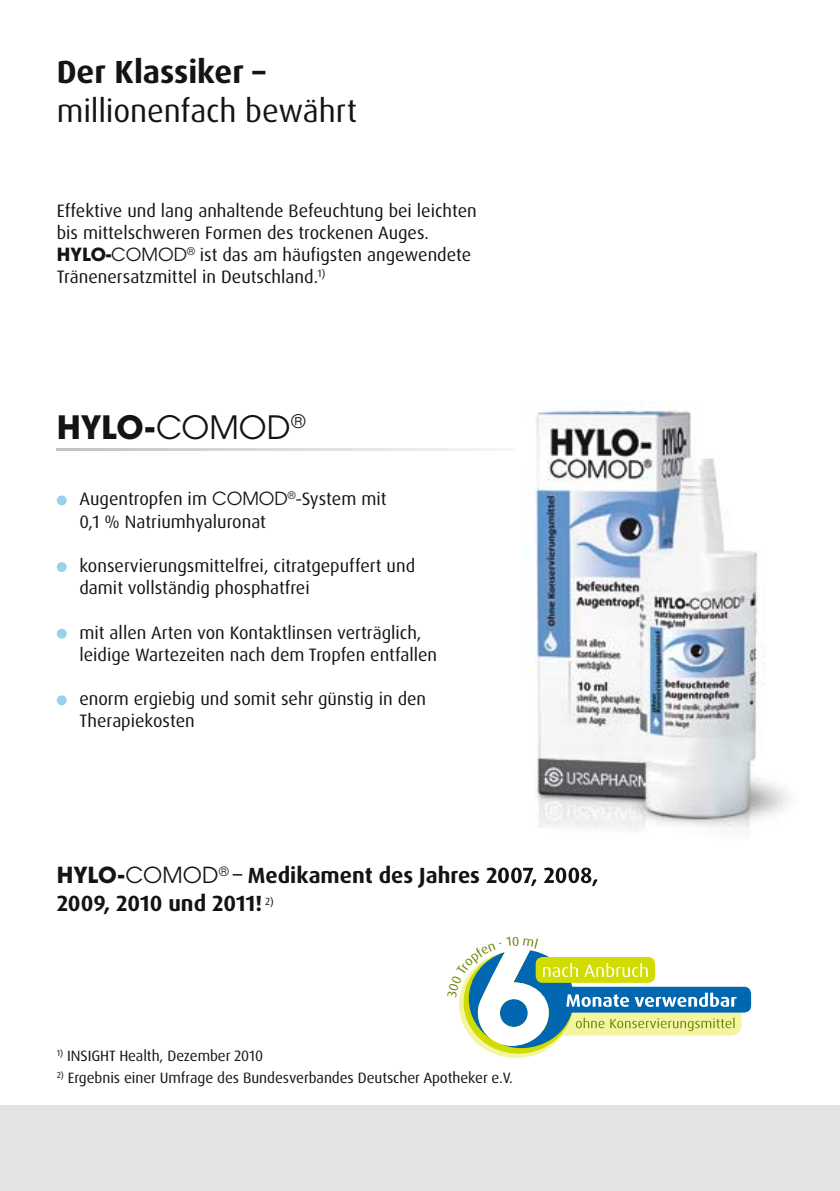
<style>
.page{position:relative;width:840px;height:1191px;background:#fff}
.page>*{position:absolute;margin:0;border:0;box-sizing:border-box;transform-origin:0 0}
.t1{font:32px "Dax Pro";letter-spacing:-.005em;color:#131515}
.t2{font:700 32px "Dax Pro";color:#131515}
.t3{font:700 32px "Avant Garde";color:#131515}
.t4{font:700 22px/28px "Dax Pro";color:#131515}
.t5{font:18px/22.2px "Dax Pro";color:#131515}
.t6{font:15px "Dax Pro";letter-spacing:-.005em;color:#131515}
.s1{font-family:"Avant Garde";font-weight:700}
.s2{font-family:"Avant Garde"}
.s3{font-weight:400}
.s4{font-family:"Avant Garde";font-weight:400}
</style>
<div class="page">
<div style="left:0;top:1106px;width:839px;height:85px;background:#e3e3e3"></div>
<div style="left:57px;top:495px;width:10px;height:10px;background:#97d2ec;border-radius:50%"></div>
<div style="left:57px;top:562px;width:10px;height:10px;background:#97d2ec;border-radius:50%"></div>
<div style="left:57px;top:628px;width:10px;height:10px;background:#97d2ec;border-radius:50%"></div>
<div style="left:57px;top:695px;width:10px;height:10px;background:#97d2ec;border-radius:50%"></div>
<svg style="left:57px;top:448px;width:443px;height:2px"></svg>
<img style="left:525px;top:401px;width:264px;height:429px">
<img style="left:500px;top:867px;width:98px;height:20px">
<svg style="left:459px;top:951px;width:114px;height:107px"></svg>
<div style="left:550px;top:986px;width:200px;height:26px;background:#0067b0;border-radius:7px"></div>
<svg style="left:459px;top:950px;width:277px;height:98px"></svg>
<h1 class="t2" style="left:57px;top:52px;width:210px">Der Klassiker –</h1>
<h1 class="t1" style="left:57px;top:90px;width:302px">millionenfach bewährt</h1>
<p class="t5" style="left:57px;top:199px;width:421px">Effektive und lang anhaltende Befeuchtung bei leichten bis mittelschweren Formen des trockenen Auges.<br><span class="s1">HYLO-</span><span class="s2">COMOD</span><sup>®</sup> ist das am häufigsten angewendete Tränenersatzmittel in Deutschland.<sup>1)</sup></p>
<h1 class="t3" style="left:57px;top:406px;width:250px">HYLO-<span class="s3">COMOD</span><sup>®</sup></h1>
<p class="t5" style="left:79px;top:488px;width:308px">Augentropfen im <span class="s2">COMOD</span><sup>®</sup><span class="s2">-</span>System mit<br>0,1 % Natriumhyaluronat</p>
<p class="t5" style="left:79px;top:555px;width:337px">konservierungsmittelfrei, citratgepuffert und damit vollständig phosphatfrei</p>
<p class="t5" style="left:79px;top:621px;width:359px">mit allen Arten von Kontaktlinsen verträglich, leidige Wartezeiten nach dem Tropfen entfallen</p>
<p class="t5" style="left:79px;top:688px;width:348px">enorm ergiebig und somit sehr günstig in den<br>Therapiekosten</p>
<p class="t4" style="left:57px;top:861px;width:543px"><span class="s2">HYLO-</span><span class="s4">COMOD</span><sup>®</sup> <span class="s4">–</span> Medikament des Jahres 2007, 2008,<br>2009, 2010 und 2011! <sup>2)</sup></p>
<p class="t6" style="left:57px;top:1045px;width:208px"><sup>1)</sup> INSIGHT Health, Dezember 2010</p>
<p class="t6" style="left:57px;top:1068px;width:457px"><sup>2)</sup> Ergebnis einer Umfrage des Bundesverbandes Deutscher Apotheker e.V.</p>
</div>
